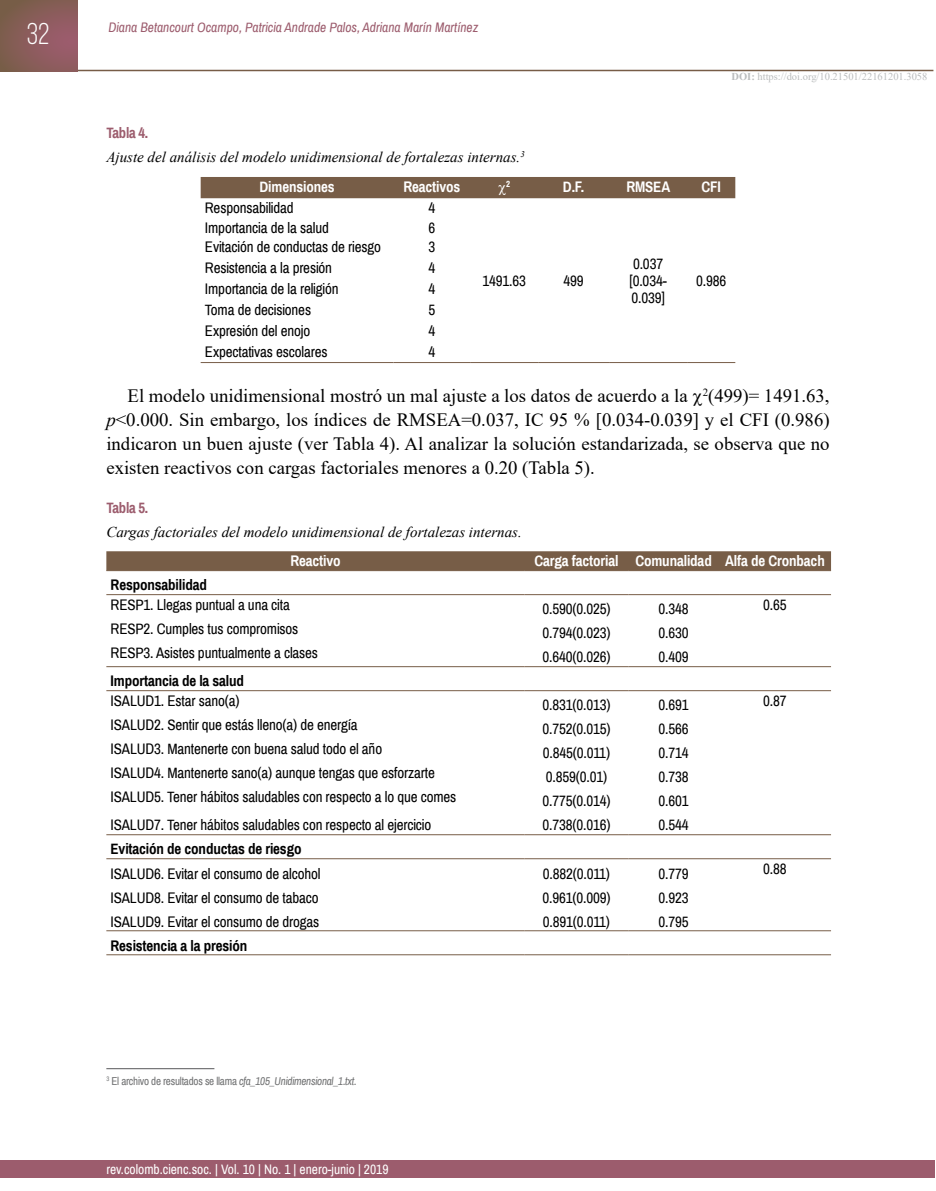
<style>
.page{position:relative;width:936px;height:1191px;background:#fff}
.page>*{position:absolute;margin:0;border:0;box-sizing:border-box;transform-origin:0 0}
.t1{font:30px "Bebas Neue";color:#fff}
.t2{font:18.75px/24px "Times New Roman";color:#000;text-align:justify}
.t3{font:15px/17.2px "Archivo Narrow";letter-spacing:-.01em;color:#000}
.t4{font:italic 15px "Times New Roman";color:#000}
.t5{font:700 15px "Archivo Narrow";letter-spacing:-.01em;color:#000}
.t6{font:700 15px "Archivo Narrow";letter-spacing:-.01em;color:#fff}
.t7{font:700 15px "Archivo Narrow";letter-spacing:-.02em;color:#9c5c6d}
.t8{font:italic 13.5px "Archivo Narrow";color:#9c5c6d}
.t9{font:13.5px "Archivo Narrow";color:#fff}
.t10{font:italic 11.25px "Archivo Narrow";letter-spacing:-.02em;color:#707172}
.t11{font:10.5px "Times New Roman";color:#bbbdbe}
.t12{font:700 8.7px "Archivo Narrow";color:#fff}
.s1{font-weight:700}
.s2{font-style:italic}
.s3{font-style:normal}
</style>
<div class="page">
<div style="left:0;top:1160px;width:934px;height:18px;background:#9c5c6d"></div>
<hr style="left:77px;top:70px;width:856px;height:1px;background:#775d47">
<div style="left:0;top:0;width:78px;height:71px;background:linear-gradient(to right,#7c5d4c,#985c68)"></div>
<hr style="left:470px;top:362px;width:68px;height:1px;background:#775d47">
<hr style="left:538px;top:362px;width:71px;height:1px;background:#775d47">
<hr style="left:609px;top:362px;width:78px;height:1px;background:#775d47">
<hr style="left:687px;top:362px;width:48px;height:1px;background:#775d47">
<hr style="left:201px;top:362px;width:192px;height:1px;background:#775d47">
<hr style="left:393px;top:362px;width:77px;height:1px;background:#775d47">
<div style="left:106px;top:551px;width:725px;height:19px;background:#775d47"></div>
<hr style="left:106px;top:666px;width:418px;height:1px;background:#775d47">
<hr style="left:524px;top:666px;width:104px;height:1px;background:#775d47">
<hr style="left:628px;top:666px;width:91px;height:1px;background:#775d47">
<hr style="left:719px;top:666px;width:112px;height:1px;background:#775d47">
<hr style="left:106px;top:690px;width:418px;height:1px;background:#775d47">
<hr style="left:524px;top:690px;width:104px;height:1px;background:#775d47">
<hr style="left:628px;top:690px;width:91px;height:1px;background:#775d47">
<hr style="left:719px;top:690px;width:112px;height:1px;background:#775d47">
<hr style="left:106px;top:834px;width:418px;height:1px;background:#775d47">
<hr style="left:524px;top:834px;width:104px;height:1px;background:#775d47">
<hr style="left:628px;top:834px;width:91px;height:1px;background:#775d47">
<hr style="left:719px;top:834px;width:112px;height:1px;background:#775d47">
<hr style="left:106px;top:858px;width:418px;height:1px;background:#775d47">
<hr style="left:524px;top:858px;width:104px;height:1px;background:#775d47">
<hr style="left:628px;top:858px;width:91px;height:1px;background:#775d47">
<hr style="left:719px;top:858px;width:112px;height:1px;background:#775d47">
<hr style="left:106px;top:930px;width:418px;height:1px;background:#775d47">
<hr style="left:524px;top:930px;width:104px;height:1px;background:#775d47">
<hr style="left:628px;top:930px;width:91px;height:1px;background:#775d47">
<hr style="left:719px;top:930px;width:112px;height:1px;background:#775d47">
<hr style="left:106px;top:954px;width:418px;height:1px;background:#775d47">
<hr style="left:524px;top:954px;width:104px;height:1px;background:#775d47">
<hr style="left:628px;top:954px;width:91px;height:1px;background:#775d47">
<hr style="left:719px;top:954px;width:112px;height:1px;background:#775d47">
<hr style="left:106px;top:570px;width:418px;height:1px;background:#775d47">
<hr style="left:524px;top:570px;width:104px;height:1px;background:#775d47">
<hr style="left:628px;top:570px;width:91px;height:1px;background:#775d47">
<hr style="left:719px;top:570px;width:112px;height:1px;background:#775d47">
<hr style="left:106px;top:594px;width:418px;height:1px;background:#775d47">
<hr style="left:524px;top:594px;width:104px;height:1px;background:#775d47">
<hr style="left:628px;top:594px;width:91px;height:1px;background:#775d47">
<hr style="left:719px;top:594px;width:112px;height:1px;background:#775d47">
<hr style="left:106px;top:1068px;width:108px;height:1px;background:#58585a">
<div style="left:201px;top:177px;width:534px;height:21px;background:#775d47"></div>
<h1 class="t1" style="left:27px;top:18px;width:24px">32</h1>
<p class="t8" style="left:108px;top:19px;width:371px">Diana Betancourt Ocampo, Patricia Andrade Palos, Adriana Marín Martínez</p>
<p class="t11" style="left:731px;top:69px;width:197px"><span class="s1">DOI:</span> https://doi.org/10.21501/22161201.3058</p>
<p class="t7" style="left:106px;top:124px;width:43px">Tabla 4.</p>
<p class="t4" style="left:106px;top:147px;width:420px">Ajuste del análisis del modelo unidimensional de fortalezas internas.<sup>3</sup></p>
<p class="t6" style="left:259px;top:178px;width:77px">Dimensiones</p>
<p class="t6" style="left:403px;top:178px;width:58px">Reactivos</p>
<p class="t12" style="left:506px;top:179px;width:5px">2</p>
<p class="t6" style="left:563px;top:178px;width:23px">D.F.</p>
<p class="t6" style="left:626px;top:178px;width:45px">RMSEA</p>
<p class="t6" style="left:701px;top:178px;width:21px">CFI</p>
<p class="t3" style="left:205px;top:200px;width:90px">Responsabilidad</p>
<p class="t3" style="left:428px;top:200px;width:8px">4</p>
<p class="t3" style="left:205px;top:219px;width:125px">Importancia de la salud</p>
<p class="t3" style="left:428px;top:219px;width:8px">6</p>
<p class="t3" style="left:205px;top:238px;width:177px">Evitación de conductas de riesgo</p>
<p class="t3" style="left:428px;top:238px;width:8px">3</p>
<p class="t3" style="left:205px;top:259px;width:129px">Resistencia a la presión</p>
<p class="t3" style="left:428px;top:259px;width:8px">4</p>
<p class="t3" style="left:205px;top:280px;width:135px">Importancia de la religión</p>
<p class="t3" style="left:428px;top:280px;width:8px">4</p>
<p class="t3" style="left:205px;top:301px;width:108px">Toma de decisiones</p>
<p class="t3" style="left:428px;top:301px;width:8px">5</p>
<p class="t3" style="left:205px;top:323px;width:107px">Expresión del enojo</p>
<p class="t3" style="left:428px;top:323px;width:8px">4</p>
<p class="t3" style="left:205px;top:343px;width:124px">Expectativas escolares</p>
<p class="t3" style="left:428px;top:343px;width:8px">4</p>
<p class="t2" style="left:106px;top:383px;width:724px;text-indent:21px">El modelo unidimensional mostró un mal ajuste a los datos de acuerdo a la <sup>2</sup>(499)= 1491.63, <span class="s2">p</span>&lt;0.000. Sin embargo, los índices de RMSEA=0.037, IC 95 % [0.034-0.039] y el CFI (0.986) indicaron un buen ajuste (ver Tabla 4). Al analizar la solución estandarizada, se observa que no existen reactivos con cargas factoriales menores a 0.20 (Tabla 5).</p>
<p class="t7" style="left:106px;top:498px;width:43px">Tabla 5.</p>
<p class="t4" style="left:106px;top:521px;width:417px">Cargas factoriales del modelo unidimensional de fortalezas internas.</p>
<p class="t6" style="left:290px;top:552px;width:52px">Reactivo</p>
<p class="t6" style="left:534px;top:552px;width:292px">Carga factorial Comunalidad Alfa de Cronbach</p>
<p class="t5" style="left:111px;top:576px;width:98px">Responsabilidad</p>
<p class="t3" style="left:111px;top:596px;width:181px">RESP1. Llegas puntual a una cita</p>
<p class="t3" style="left:542px;top:601px;width:70px">0.590(0.025)</p>
<p class="t3" style="left:658px;top:601px;width:32px">0.348</p>
<p class="t3" style="left:763px;top:596px;width:25px">0.65</p>
<p class="t3" style="left:111px;top:620px;width:189px">RESP2. Cumples tus compromisos</p>
<p class="t3" style="left:542px;top:625px;width:70px">0.794(0.023)</p>
<p class="t3" style="left:658px;top:625px;width:32px">0.630</p>
<p class="t3" style="left:111px;top:644px;width:209px">RESP3. Asistes puntualmente a clases</p>
<p class="t3" style="left:542px;top:649px;width:70px">0.640(0.026)</p>
<p class="t3" style="left:658px;top:649px;width:32px">0.409</p>
<p class="t5" style="left:111px;top:672px;width:135px">Importancia de la salud</p>
<p class="t3" style="left:111px;top:692px;width:130px">ISALUD1. Estar sano(a)</p>
<p class="t3" style="left:542px;top:697px;width:70px">0.831(0.013)</p>
<p class="t3" style="left:658px;top:697px;width:32px">0.691</p>
<p class="t3" style="left:763px;top:692px;width:25px">0.87</p>
<p class="t3" style="left:111px;top:716px;width:249px">ISALUD2. Sentir que estás lleno(a) de energía</p>
<p class="t3" style="left:542px;top:721px;width:70px">0.752(0.015)</p>
<p class="t3" style="left:658px;top:721px;width:32px">0.566</p>
<p class="t3" style="left:111px;top:740px;width:273px">ISALUD3. Mantenerte con buena salud todo el año</p>
<p class="t3" style="left:543px;top:745px;width:69px">0.845(0.011)</p>
<p class="t3" style="left:658px;top:745px;width:32px">0.714</p>
<p class="t3" style="left:111px;top:764px;width:326px">ISALUD4. Mantenerte sano(a) aunque tengas que esforzarte</p>
<p class="t3" style="left:545px;top:769px;width:63px">0.859(0.01)</p>
<p class="t3" style="left:658px;top:769px;width:32px">0.738</p>
<p class="t3" style="left:111px;top:788px;width:347px">ISALUD5. Tener hábitos saludables con respecto a lo que comes</p>
<p class="t3" style="left:542px;top:793px;width:70px">0.775(0.014)</p>
<p class="t3" style="left:658px;top:793px;width:32px">0.601</p>
<p class="t3" style="left:111px;top:817px;width:322px">ISALUD7. Tener hábitos saludables con respecto al ejercicio</p>
<p class="t3" style="left:542px;top:817px;width:70px">0.738(0.016)</p>
<p class="t3" style="left:658px;top:817px;width:32px">0.544</p>
<p class="t5" style="left:111px;top:840px;width:192px">Evitación de conductas de riesgo</p>
<p class="t3" style="left:111px;top:865px;width:211px">ISALUD6. Evitar el consumo de alcohol</p>
<p class="t3" style="left:543px;top:865px;width:69px">0.882(0.011)</p>
<p class="t3" style="left:658px;top:865px;width:32px">0.779</p>
<p class="t3" style="left:763px;top:860px;width:25px">0.88</p>
<p class="t3" style="left:111px;top:889px;width:210px">ISALUD8. Evitar el consumo de tabaco</p>
<p class="t3" style="left:542px;top:889px;width:70px">0.961(0.009)</p>
<p class="t3" style="left:658px;top:889px;width:32px">0.923</p>
<p class="t3" style="left:111px;top:913px;width:210px">ISALUD9. Evitar el consumo de drogas</p>
<p class="t3" style="left:542px;top:913px;width:69px">0.891(0.011)</p>
<p class="t3" style="left:658px;top:913px;width:32px">0.795</p>
<p class="t5" style="left:110px;top:936px;width:138px">Resistencia a la presión</p>
<p class="t3" style="left:629px;top:255px;width:39px">0.037 [0.034-<br>0.039]</p>
<p class="t3" style="left:482px;top:272px;width:45px">1491.63</p>
<p class="t3" style="left:563px;top:272px;width:22px">499</p>
<p class="t3" style="left:696px;top:272px;width:32px">0.986</p>
<p class="t10" style="left:106px;top:1073px;width:252px"><sup>3</sup> <span class="s3">El archivo de resultados se llama</span> cfa_105_Unidimensional_1.txt.</p>
<p class="t9" style="left:106px;top:1160px;width:284px">rev.colomb.cienc.soc. | Vol. 10 | No. 1 | enero-junio | 2019</p>
</div>
